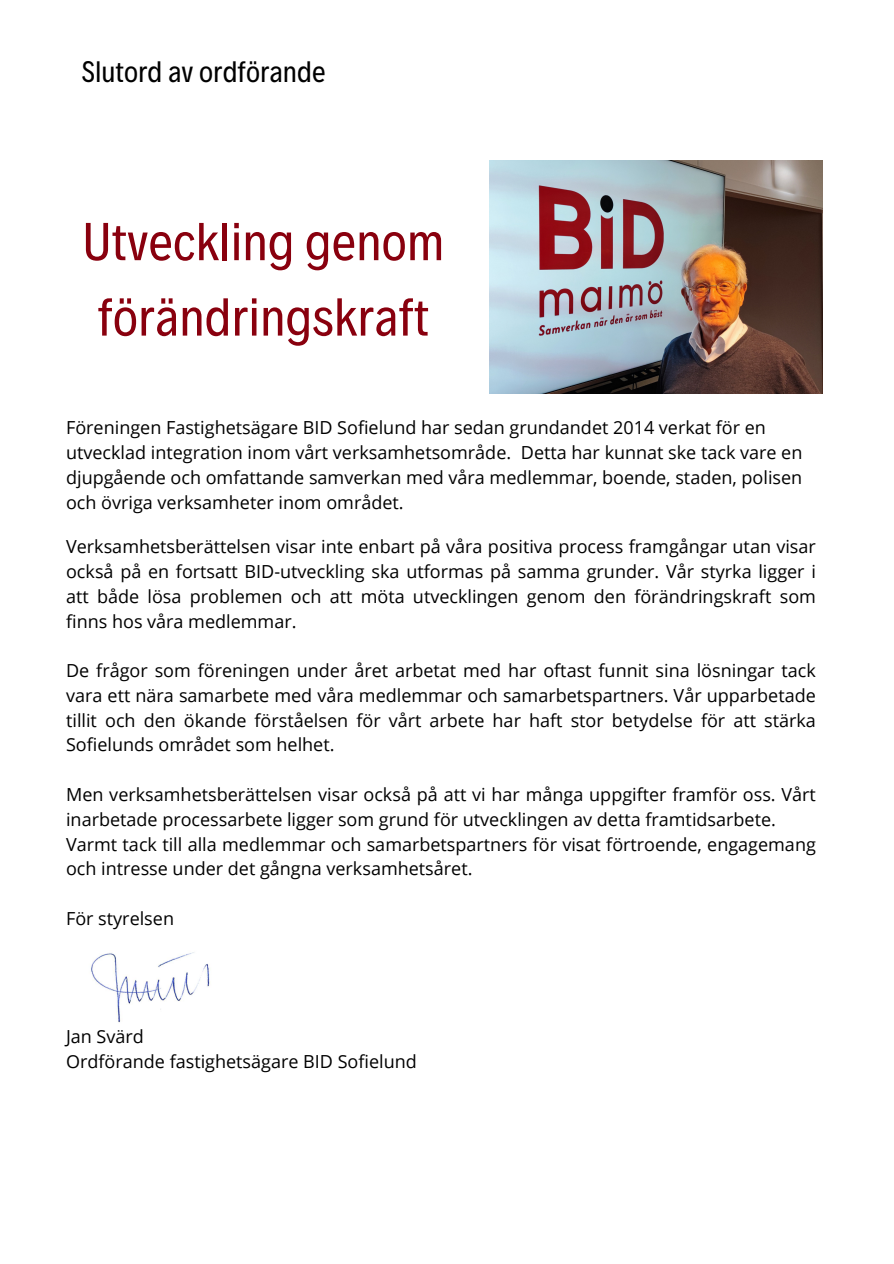
<style>
.page{position:relative;width:894px;height:1264px;background:#fff}
.page>*{position:absolute;margin:0;border:0;box-sizing:border-box;transform-origin:0 0}
.t1{font:54px/75.3px "Decalotype";color:#89000e}
.t2{font:30px "Decalotype";color:#000}
.t3{font:18px/24.8px "Open Sans";color:#000}
</style>
<div class="page">
<img style="left:489px;top:160px;width:333px;height:233px">
<img style="left:91px;top:952px;width:119px;height:71px">
<h2 class="t2" style="left:82px;top:52px;width:245px">Slutord av ordförande</h2>
<h1 class="t1" style="left:82px;top:200px;width:363px">Utveckling genom förändringskraft</h1>
<p class="t3" style="left:66px;top:415px;width:737px">Föreningen Fastighetsägare BID Sofielund har sedan grundandet 2014 verkat för en utvecklad integration inom vårt verksamhetsområde. Detta har kunnat ske tack vare en djupgående och omfattande samverkan med våra medlemmar, boende, staden, polisen och övriga verksamheter inom området.</p>
<p class="t3" style="left:66px;top:534px;width:751px;text-align:justify">Verksamhetsberättelsen visar inte enbart på våra positiva process framgångar utan visar också på en fortsatt BID-utveckling ska utformas på samma grunder. Vår styrka ligger i att både lösa problemen och att möta utvecklingen genom den förändringskraft som finns hos våra medlemmar.</p>
<p class="t3" style="left:66px;top:657px;width:751px;text-align:justify">De frågor som föreningen under året arbetat med har oftast funnit sina lösningar tack vara ett nära samarbete med våra medlemmar och samarbetspartners. Vår upparbetade tillit och den ökande förståelsen för vårt arbete har haft stor betydelse för att stärka Sofielunds området som helhet.</p>
<p class="t3" style="left:66px;top:781px;width:751px">Men verksamhetsberättelsen visar också på att vi har många uppgifter framför oss. Vårt inarbetade processarbete ligger som grund för utvecklingen av detta framtidsarbete.<br>Varmt tack till alla medlemmar och samarbetspartners för visat förtroende, engagemang och intresse under det gångna verksamhetsåret.</p>
<p class="t3" style="left:66px;top:905px;width:109px">För styrelsen</p>
<p class="t3" style="left:66px;top:1023px;width:352px">Jan Svärd<br>Ordförande fastighetsägare BID Sofielund</p>
</div>
